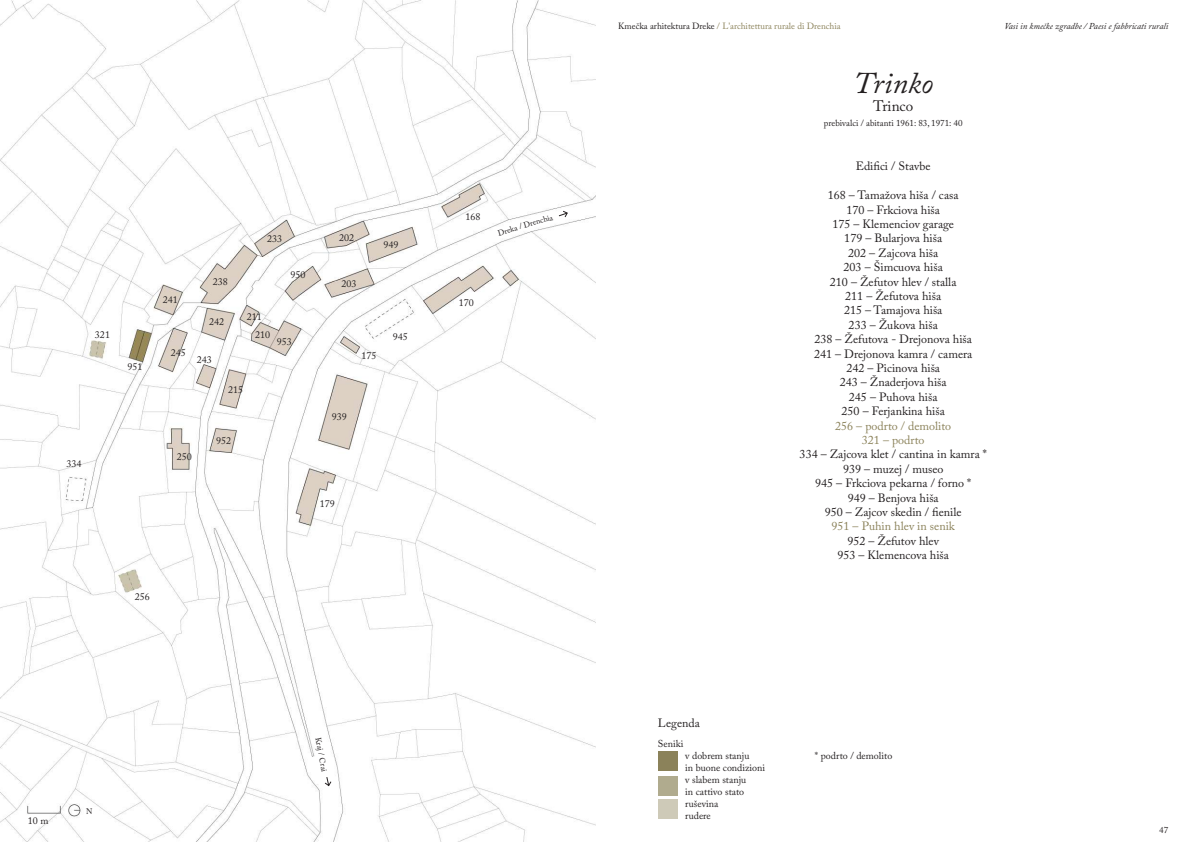
<style>
.page{position:relative;width:1191px;height:842px;background:#fff}
.page>*{position:absolute;margin:0;border:0;box-sizing:border-box;transform-origin:0 0}
.t1{font:italic 30px "Adobe Caslon Pro";color:#231f20}
.t2{font:15px "Adobe Caslon Pro";color:#231f20}
.t3{font:12px/14.4px "Adobe Caslon Pro";color:#231f20;text-align:center}
.t4{font:12px/14.4px "Adobe Caslon Pro";color:#8b825a;text-align:center}
.t5{font:10px/12px "Adobe Caslon Pro";color:#231f20}
.t6{font:9px "Adobe Caslon Pro";color:#8b825a}
.t7{font:italic 9px "Adobe Caslon Pro";color:#231f20}
.t8{font:9px "Adobe Caslon Pro";color:#231f20}
.t9{font:8px "Adobe Caslon Pro";color:#231f20}
.s1{color:#231f20}
</style>
<div class="page">
<img style="left:0;top:0;width:595px;height:842px">
<svg style="left:325px;top:777px;width:6px;height:9px"></svg>
<svg style="left:558px;top:211px;width:9px;height:6px"></svg>
<div style="left:658px;top:751px;width:19px;height:20px;background:#8b825a"></div>
<div style="left:658px;top:776px;width:19px;height:19px;background:#b0ab8e"></div>
<div style="left:658px;top:799px;width:19px;height:20px;background:#cecab8"></div>
<p class="t5" style="left:95px;top:328px;width:16px">321</p>
<p class="t5" style="left:128px;top:361px;width:16px">951</p>
<p class="t5" style="left:67px;top:458px;width:16px">334</p>
<p class="t5" style="left:163px;top:293px;width:16px">241</p>
<p class="t5" style="left:171px;top:346px;width:16px">245</p>
<p class="t5" style="left:213px;top:275px;width:16px">238</p>
<p class="t5" style="left:209px;top:316px;width:16px">242</p>
<p class="t5" style="left:197px;top:353px;width:16px">243</p>
<p class="t5" style="left:267px;top:232px;width:16px">233</p>
<p class="t5" style="left:290px;top:268px;width:16px">950</p>
<p class="t5" style="left:247px;top:311px;width:17px">211</p>
<p class="t5" style="left:255px;top:328px;width:17px">210</p>
<p class="t5" style="left:277px;top:336px;width:16px">953</p>
<p class="t5" style="left:228px;top:383px;width:16px">215</p>
<p class="t5" style="left:216px;top:435px;width:16px">952</p>
<p class="t5" style="left:177px;top:450px;width:16px">250</p>
<p class="t5" style="left:339px;top:231px;width:16px">202</p>
<p class="t5" style="left:341px;top:278px;width:16px">203</p>
<p class="t5" style="left:383px;top:239px;width:16px">949</p>
<p class="t5" style="left:393px;top:330px;width:16px">945</p>
<p class="t5" style="left:361px;top:350px;width:16px">175</p>
<p class="t5" style="left:332px;top:410px;width:16px">939</p>
<p class="t5" style="left:320px;top:497px;width:16px">179</p>
<p class="t5" style="left:135px;top:590px;width:16px">256</p>
<p class="t5" style="left:465px;top:211px;width:16px">168</p>
<p class="t9" style="left:497px;top:228px;width:58px;rotate:-16deg">Dreka / Drenchia</p>
<p class="t5" style="left:459px;top:297px;width:16px">170</p>
<p class="t5" style="left:28px;top:814px;width:22px">10 m</p>
<p class="t9" style="left:86px;top:806px;width:8px">N</p>
<p class="t9" style="left:323px;top:736px;width:36px;rotate:79deg">Kraj / Crai</p>
<p class="t6" style="left:618px;top:21px;width:224px"><span class="s1">Kmečka arhitektura Dreke</span> / L'architettura rurale di Drenchia</p>
<h1 class="t1" style="left:853px;top:65px;width:81px">Trinko</h1>
<p class="t2" style="left:873px;top:97px;width:42px">Trinco</p>
<p class="t8" style="left:824px;top:117px;width:140px">prebivalci / abitanti 1961: 83, 1971: 40</p>
<p class="t3" style="left:855px;top:159px;width:76px">Edifici / Stavbe</p>
<p class="t3" style="left:814px;top:188px;width:160px">168 – Tamažova hiša / casa<br>170 – Frkciova hiša<br>175 – Klemenciov garage<br>179 – Bularjova hiša<br>202 – Zajcova hiša<br>203 – Šimcuova hiša<br>210 – Žefutov hlev / stalla<br>211 – Žefutova hiša<br>215 – Tamajova hiša<br>233 – Žukova hiša<br>238 – Žefutova - Drejonova hiša<br>241 – Drejonova kamra / camera<br>242 – Picinova hiša<br>243 – Žnaderjova hiša<br>245 – Puhova hiša<br>250 – Ferjankina hiša</p>
<p class="t4" style="left:835px;top:418px;width:117px">256 – podrto / demolito<br>321 – podrto</p>
<p class="t3" style="left:799px;top:447px;width:189px">334 – Zajcova klet / cantina in kamra *<br>939 – muzej / museo<br>945 – Frkciova pekarna / forno *<br>949 – Benjova hiša<br>950 – Zajcov skedin / fienile</p>
<p class="t4" style="left:831px;top:519px;width:125px">951 – Puhin hlev in senik</p>
<p class="t3" style="left:837px;top:533px;width:113px">952 – Žefutov hlev<br>953 – Klemencova hiša</p>
<p class="t7" style="left:1004px;top:21px;width:165px">Vasi in kmečke zgradbe / Paesi e fabbricati rurali</p>
<p class="t3" style="left:658px;top:715px;width:43px">Legenda</p>
<p class="t5" style="left:685px;top:749px;width:81px">v dobrem stanju<br>in buone condizioni</p>
<p class="t5" style="left:685px;top:797px;width:35px">ruševina rudere</p>
<p class="t5" style="left:658px;top:737px;width:27px">Seniki</p>
<p class="t5" style="left:685px;top:773px;width:63px">v slabem stanju in cattivo stato</p>
<p class="t5" style="left:815px;top:749px;width:79px">* podrto / demolito</p>
<p class="t8" style="left:1159px;top:825px;width:10px">47</p>
</div>
